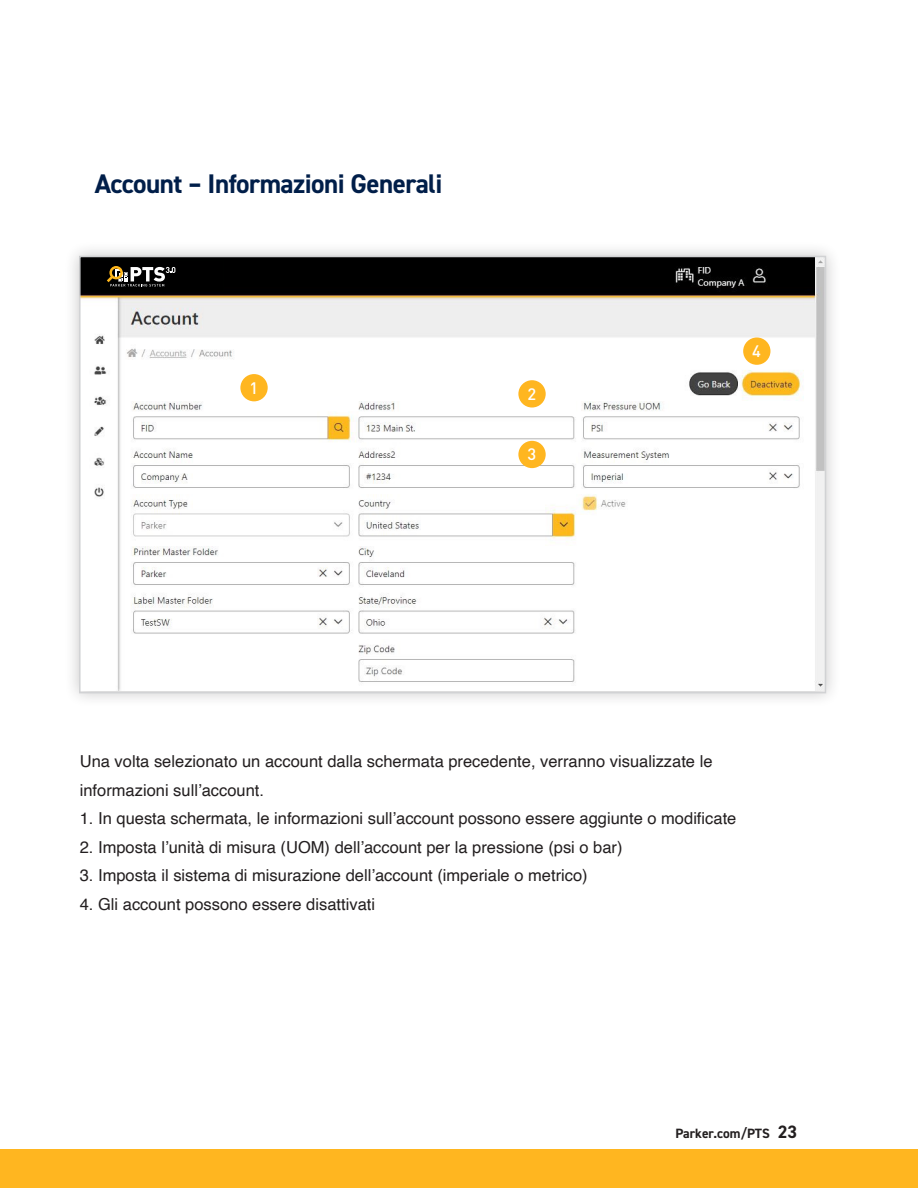
<style>
.page{position:relative;width:918px;height:1188px;background:#fff}
.page>*{position:absolute;margin:0;border:0;box-sizing:border-box;transform-origin:0 0}
.t1{font:700 27px "DIN2014";letter-spacing:-.02em;color:#001e49}
.t2{font:700 18px "DIN2014";color:#231f20}
.t3{font:16.5px/28.5px "Helvetica";color:#231f20}
.t4{font:500 16.5px "DINOT";color:#fff}
.t5{font:700 13.5px "DIN2014";color:#231f20}
</style>
<div class="page">
<div style="left:0;top:1150px;width:918px;height:38px;background:#ffb620"></div>
<div style="left:64px;top:240px;width:777px;height:469px;background:#231f20;opacity:.25"></div>
<img style="left:82px;top:259px;width:741px;height:431px">
<div style="left:79px;top:256px;width:747px;height:437px;border:2px solid #d1d2d4"></div>
<div style="left:240px;top:374px;width:28px;height:27px;background:#ffb620;border-radius:50%"></div>
<div style="left:518px;top:380px;width:28px;height:28px;background:#ffb620;border-radius:50%"></div>
<div style="left:518px;top:441px;width:28px;height:27px;background:#ffb620;border-radius:50%"></div>
<div style="left:743px;top:338px;width:27px;height:27px;background:#ffb620;border-radius:50%"></div>
<div style="left:82px;top:261px;width:88px;height:28px;background:#000"></div>
<svg style="left:107px;top:266px;width:68px;height:21px"></svg>
<p class="t1" style="left:95px;top:166px;width:349px">Account – Informazioni Generali</p>
<p class="t4" style="left:249px;top:376px;width:10px">1</p>
<p class="t4" style="left:527px;top:383px;width:10px">2</p>
<p class="t4" style="left:527px;top:443px;width:10px">3</p>
<p class="t4" style="left:752px;top:340px;width:10px">4</p>
<p class="t3" style="left:80px;top:748px;width:634px">Una volta selezionato un account dalla schermata precedente, verranno visualizzate le informazioni sull’account.</p>
<p class="t3" style="left:80px;top:805px;width:658px">1. In questa schermata, le informazioni sull’account possono essere aggiunte o modificate</p>
<p class="t3" style="left:80px;top:833px;width:544px">2. Imposta l’unità di misura (UOM) dell’account per la pressione (psi o bar)</p>
<p class="t3" style="left:80px;top:862px;width:509px">3. Imposta il sistema di misurazione dell’account (imperiale o metrico)</p>
<p class="t3" style="left:80px;top:890px;width:297px">4. Gli account possono essere disattivati</p>
<p class="t5" style="left:675px;top:1125px;width:96px">Parker.com/PTS</p>
<p class="t2" style="left:778px;top:1120px;width:21px">23</p>
</div>
